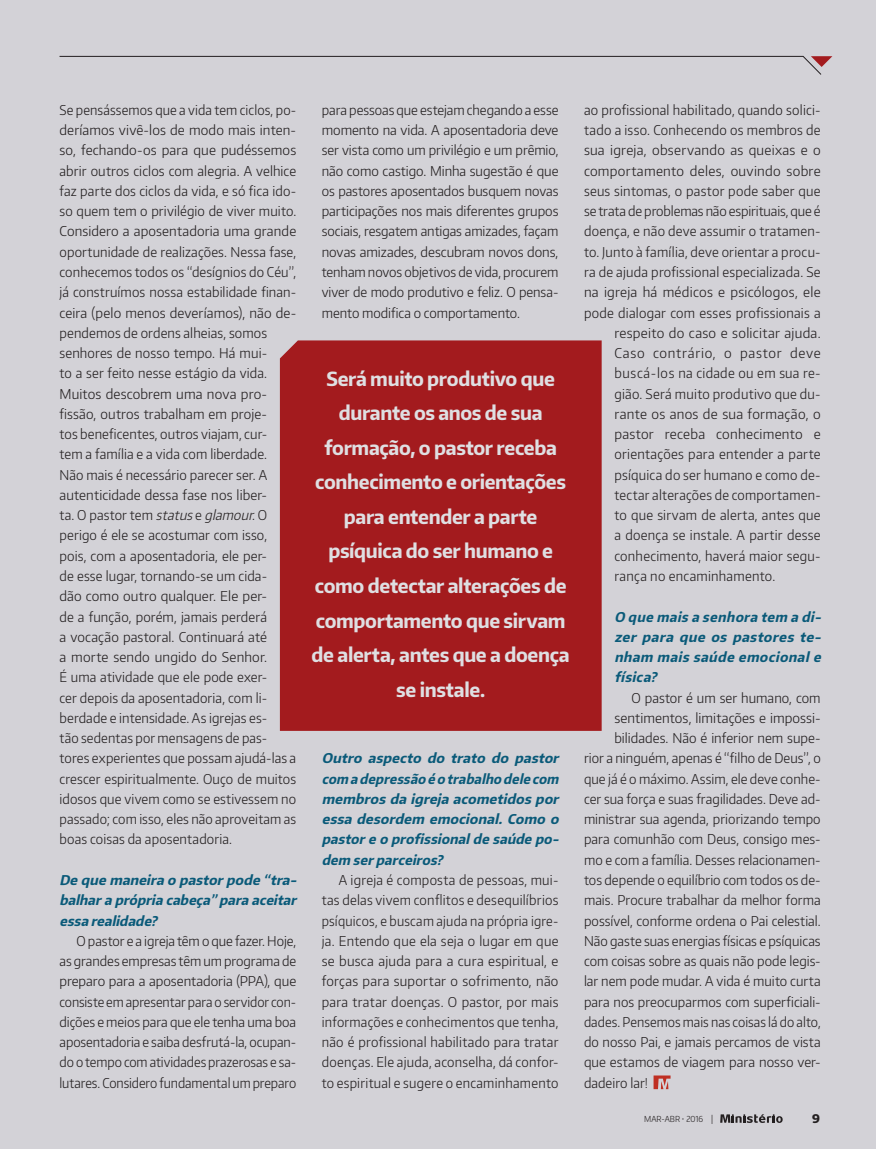
<style>
.page{position:relative;width:876px;height:1149px;background:#fff}
.page>*{position:absolute;margin:0;border:0;box-sizing:border-box;transform-origin:0 0}
.Lead{font:700 19.5px/34.5px "Encode Sans Narrow";letter-spacing:-.015em;color:#dfdfe2;text-align:center}
.Texto{font:300 13.5px/20.2px "Encode Sans Narrow";letter-spacing:.01em;color:#231f20;text-align:justify}
.Pergunta{font:italic 700 13.5px/20.2px "Encode Sans Narrow";color:#0a5a79;text-align:justify}
.Texto-2{font:300 13.5px "Encode Sans Narrow";letter-spacing:-.01em;color:#231f20}
.Texto-3{font:300 13.5px "Encode Sans Narrow";letter-spacing:.05em;color:#231f20}
.t1{font:800 12px "Encode Sans Narrow";color:#231f20}
.t2{font:300 8.25px "Encode Sans Narrow";color:#231f20}
.s1{font-style:italic}
.s2{font-size:9px}
</style>
<div class="page">
<div style="left:0;top:0;width:876px;height:1148px;background:#d3d2d7"></div>
<svg style="left:720px;top:1114px;width:63px;height:8px"></svg>
<svg style="left:653px;top:1075px;width:17px;height:13px"></svg>
<svg style="left:59px;top:56px;width:773px;height:19px"></svg>
<div style="left:280px;top:340px;width:322px;height:390px;background:#a31b1e"></div>
<p class="Texto" style="left:60px;top:99px;width:238px;text-align:left">Se pensássemos que a vida tem ciclos, po&shy;deríamos vivê-los de modo mais inten&shy;so, fechando-os para que pudéssemos abrir outros ciclos com alegria. A velhice faz parte dos ciclos da vida, e só fica ido&shy;so quem tem o privilégio de viver muito.<br>Considero a aposentadoria uma grande oportunidade de realizações. Nessa fase, conhecemos todos os “desígnios do Céu”, já construímos nossa estabilidade finan&shy;ceira (pelo menos deveríamos), não de&shy;pendemos de ordens alheias, somos senhores de nosso tempo. Há mui-<br>to a ser feito nesse estágio da vida.<br>Muitos descobrem uma nova pro&shy;fissão, outros trabalham em proje-<br>tos beneficentes, outros viajam, cur-<br>tem a família e a vida com liberdade.<br>Não mais é necessário parecer ser. A autenticidade dessa fase nos liber-<br>t a . O p a s to r te m <span class="s1">status</span>e <span class="s1">glamour</span>. O perigo é ele se acostumar com isso, pois, com a aposentadoria, ele per-<br>de esse lugar, tornando-se um cida-<br>dão como outro qualquer. Ele per-<br>de a função, porém, jamais perderá<br>a vocação pastoral. Continuará até<br>a morte sendo ungido do Senhor.<br>É uma atividade que ele pode exer-<br>cer depois da aposentadoria, com li&shy;berdade e intensidade. As igrejas es-<br>tão sedentas por mensagens de pas&shy;tores experientes que possam ajudá-las a crescer espiritualmente. Ouço de muitos idosos que vivem como se estivessem no passado; com isso, eles não aproveitam as boas coisas da aposentadoria.</p>
<p class="Pergunta" style="left:60px;top:869px;width:242px">De que maneira o pastorpode “tra&shy;balhara própria cabeça”para aceitar essa realidade?</p>
<p class="Texto" style="left:60px;top:929px;width:238px;text-indent:17px">O pastor e a igreja têm o que fazer. Hoje, as grandes empresas têm um programa de preparo para a aposentadoria (PPA), que consiste em apresentar para o servidor con&shy;dições e meios para que ele tenha uma boa aposentadoria e saiba desfrutá-la, ocupan&shy;do o tempo com atividades prazerosas e sa&shy;lutares. Considero fundamental um preparo</p>
<p class="Texto" style="left:322px;top:99px;width:238px">para pessoas que estejam chegando a esse momento na vida. A aposentadoria deve ser vista como um privilégio e um prêmio, não como castigo. Minha sugestão é que os pastores aposentados busquem novas participações nos mais diferentes grupos sociais, resgatem antigas amizades, façam novas amizades, descubram novos dons, tenham novos objetivos de vida, procurem viver de modo produtivo e feliz. O pensa&shy;mento modifica o comportamento.</p>
<p class="Lead" style="left:312px;top:360px;width:260px">Será muito produtivo que durante os anos de sua formação, o pastor receba conhecimento e orientações para entender a parte psíquica do ser humano e como detectar alterações de comportamento que sirvam de alerta, antes que a doença se instale.</p>
<p class="Pergunta" style="left:322px;top:747px;width:242px">Outro aspecto do trato do pastor com a depressão é o trabalho dele com membros da igreja acometidos por essa desordem emocional. Como o pastore o profissionalde saúde po&shy;dem serparceiros?</p>
<p class="Texto" style="left:322px;top:869px;width:238px;text-indent:17px">A igreja é composta de pessoas, mui&shy;tas delas vivem conflitos e desequilíbrios psíquicos, e buscam ajuda na própria igre&shy;ja. Entendo que ela seja o lugar em que se busca ajuda para a cura espiritual, e forças para suportar o sofrimento, não para tratar doenças. O pastor, por mais informações e conhecimentos que tenha, não é profissional habilitado para tratar doenças. Ele ajuda, aconselha, dá confor&shy;to espiritual e sugere o encaminhamento</p>
<p class="Texto" style="left:584px;top:99px;width:238px">ao profissional habilitado, quando solici-</p>
<p class="Texto" style="left:584px;top:119px;width:238px">tado a isso. Conhecendo os membros de</p>
<p class="Texto" style="left:584px;top:140px;width:238px">sua igreja, observando as queixas e o</p>
<p class="Texto" style="left:584px;top:160px;width:238px">comportamento deles, ouvindo sobre</p>
<p class="Texto" style="left:584px;top:180px;width:238px">seus sintomas, o pastor pode saber que</p>
<p class="Texto-2" style="left:584px;top:202px;width:238px">se trata de problemas não espirituais, que é</p>
<p class="Texto" style="left:584px;top:221px;width:238px">doença, e não deve assumir o tratamen-</p>
<p class="Texto" style="left:584px;top:241px;width:238px">to. Junto à família, deve orientar a procu-</p>
<p class="Texto" style="left:584px;top:261px;width:238px">ra de ajuda profissional especializada. Se</p>
<p class="Texto" style="left:584px;top:281px;width:238px">na igreja há médicos e psicólogos, ele</p>
<p class="Texto" style="left:584px;top:302px;width:238px">pode dialogar com esses profissionais a</p>
<p class="Texto" style="left:614px;top:322px;width:208px">respeito do caso e solicitar ajuda.</p>
<p class="Texto-3" style="left:614px;top:344px;width:208px">Caso contrário, o pastor deve</p>
<p class="Texto" style="left:614px;top:362px;width:208px">buscá-los na cidade ou em sua re-</p>
<p class="Texto" style="left:614px;top:383px;width:208px">gião. Será muito produtivo que du-</p>
<p class="Texto" style="left:614px;top:403px;width:208px">rante os anos de sua formação, o</p>
<p class="Texto" style="left:614px;top:423px;width:208px">pastor receba conhecimento e</p>
<p class="Texto" style="left:614px;top:443px;width:208px">orientações para entender a parte</p>
<p class="Texto" style="left:614px;top:464px;width:208px">psíquica do ser humano e como de-</p>
<p class="Texto" style="left:614px;top:484px;width:208px">tectar alterações de comportamen-</p>
<p class="Texto" style="left:614px;top:504px;width:208px">to que sirvam de alerta, antes que</p>
<p class="Texto" style="left:614px;top:524px;width:208px">a doença se instale. A partir desse</p>
<p class="Texto" style="left:614px;top:545px;width:208px">conhecimento, haverá maior segu-</p>
<p class="Texto" style="left:614px;top:565px;width:162px">rança no encaminhamento.</p>
<p class="Pergunta" style="left:614px;top:605px;width:211px">O que mais a senhora tem a di&shy;zer para que os pastores te&shy;nham mais saúde emocionale física?</p>
<p class="Texto" style="left:631px;top:686px;width:191px">O pastor é um ser humano, com</p>
<p class="Texto" style="left:614px;top:707px;width:208px">sentimentos, limitações e impossi-</p>
<p class="Texto" style="left:614px;top:727px;width:208px">bilidades. Não é inferior nem supe-</p>
<p class="Texto" style="left:584px;top:747px;width:238px">rior a ninguém, apenas é “filho de Deus”, o</p>
<p class="Texto" style="left:584px;top:767px;width:238px">que já é o máximo. Assim, ele deve conhe-</p>
<p class="Texto" style="left:584px;top:788px;width:238px">cer sua força e suas fragilidades. Deve ad-</p>
<p class="Texto" style="left:584px;top:808px;width:238px">ministrar sua agenda, priorizando tempo</p>
<p class="Texto" style="left:584px;top:828px;width:238px">para comunhão com Deus, consigo mes-</p>
<p class="Texto" style="left:584px;top:848px;width:238px">mo e com a família. Desses relacionamen-</p>
<p class="Texto" style="left:584px;top:869px;width:238px">tos depende o equilíbrio com todos os de-</p>
<p class="Texto" style="left:584px;top:889px;width:238px">mais. Procure trabalhar da melhor forma</p>
<p class="Texto" style="left:584px;top:909px;width:238px">possível, conforme ordena o Pai celestial.</p>
<p class="Texto" style="left:584px;top:929px;width:238px">Não gaste suas energias físicas e psíquicas</p>
<p class="Texto" style="left:584px;top:950px;width:238px">com coisas sobre as quais não pode legis-</p>
<p class="Texto" style="left:584px;top:970px;width:238px">lar nem pode mudar. A vida é muito curta</p>
<p class="Texto" style="left:584px;top:990px;width:238px">para nos preocuparmos com superficiali-</p>
<p class="Texto" style="left:584px;top:1010px;width:238px">dades. Pensemos mais nas coisas lá do alto,</p>
<p class="Texto" style="left:584px;top:1031px;width:238px">do nosso Pai, e jamais percamos de vista</p>
<p class="Texto" style="left:584px;top:1051px;width:238px">que estamos de viagem para nosso ver-</p>
<p class="Texto" style="left:584px;top:1071px;width:65px">dadeiro lar!</p>
<p class="t2" style="left:644px;top:1113px;width:71px">MAR-ABR • 2016 <span class="s2">|</span></p>
<p class="t1" style="left:812px;top:1110px;width:9px">9</p>
</div>
